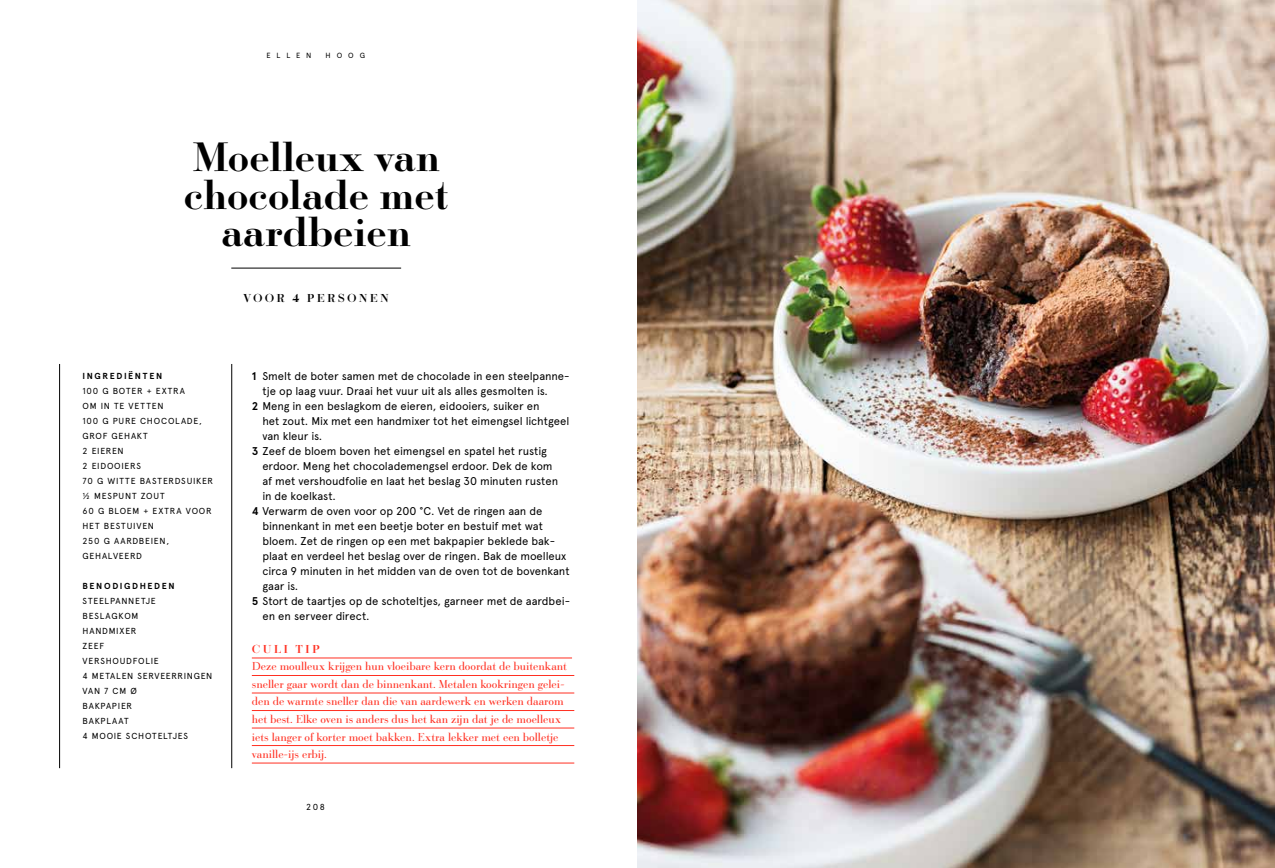
<style>
.page{position:relative;width:1275px;height:868px;background:#fff}
.page>*{position:absolute;margin:0;border:0;box-sizing:border-box;transform-origin:0 0}
.t1{font:500 40px/37.5px "Ratio Modern";color:#000;text-align:center}
.t2{font:11.25px "Apercu";letter-spacing:-.005em;color:#000}
.t3{font:11.25px/17.5px "Ratio Modern";color:#ff3022}
.t4{font:500 11.25px "Ratio Modern";letter-spacing:.2em;color:#000}
.t5{font:500 11.25px "Ratio Modern";letter-spacing:.2em;color:#ff3022}
.t6{font:8.75px/15px "Apercu";letter-spacing:.085em;color:#000}
.t7{font:700 8.75px "Apercu";letter-spacing:.185em;color:#000}
.t8{font:7.5px "Apercu";letter-spacing:.795em;color:#000}
.s1{font-weight:700}
</style>
<div class="page">
<hr style="left:231px;top:268px;width:170px;height:1px;background:#000">
<img style="left:637px;top:0;width:638px;height:867px">
<hr style="left:252px;top:657px;width:320px;height:1px;background:#ff3022">
<hr style="left:252px;top:675px;width:322px;height:1px;background:#ff3022">
<hr style="left:252px;top:692px;width:322px;height:1px;background:#ff3022">
<hr style="left:252px;top:710px;width:322px;height:1px;background:#ff3022">
<hr style="left:252px;top:727px;width:322px;height:1px;background:#ff3022">
<hr style="left:252px;top:745px;width:322px;height:1px;background:#ff3022">
<hr style="left:252px;top:762px;width:322px;height:1px;background:#ff3022">
<hr style="left:232px;top:364px;width:1px;height:404px;background:#000">
<hr style="left:59px;top:364px;width:1px;height:404px;background:#000">
<p class="t8" style="left:266px;top:51px;width:47px">ELLEN</p>
<p class="t8" style="left:326px;top:51px;width:41px">HOOG</p>
<h1 class="t1" style="left:184px;top:137px;width:266px">Moelleux van chocolade met aardbeien</h1>
<p class="t7" style="left:83px;top:370px;width:81px">INGREDIËNTEN</p>
<p class="t6" style="left:83px;top:383px;width:132px">100 G BOTER + EXTRA<br>OM IN TE VETTEN<br>100 G PURE CHOCOLADE,<br>GROF GEHAKT<br>2 EIEREN<br>2 EIDOOIERS<br>70 G WITTE BASTERDSUIKER ½ MESPUNT ZOUT<br>60 G BLOEM + EXTRA VOOR<br>HET BESTUIVEN<br>250 G AARDBEIEN,<br>GEHALVEERD</p>
<p class="t7" style="left:83px;top:580px;width:94px">BENODIGDHEDEN</p>
<p class="t6" style="left:83px;top:593px;width:131px">STEELPANNETJE<br>BESLAGKOM<br>HANDMIXER<br>ZEEF<br>VERSHOUDFOLIE<br>4 METALEN SERVEERRINGEN<br>VAN 7 CM Ø<br>BAKPAPIER<br>BAKPLAAT<br>4 MOOIE SCHOTELTJES</p>
<p class="t4" style="left:244px;top:290px;width:147px">VOOR 4 PERSONEN</p>
<p class="t2" style="left:252px;top:369px;width:319px"><span class="s1">1</span> Smelt de boter samen met de chocolade in een steelpanne-</p>
<p class="t2" style="left:262px;top:384px;width:287px">tje op laag vuur. Draai het vuur uit als alles gesmolten is.</p>
<p class="t2" style="left:252px;top:399px;width:289px"><span class="s1">2</span> Meng in een beslagkom de eieren, eidooiers, suiker en</p>
<p class="t2" style="left:262px;top:414px;width:308px">het zout. Mix met een handmixer tot het eimengsel lichtgeel</p>
<p class="t2" style="left:262px;top:429px;width:61px">van kleur is.</p>
<p class="t2" style="left:252px;top:444px;width:297px"><span class="s1">3</span> Zeef de bloem boven het eimengsel en spatel het rustig</p>
<p class="t2" style="left:262px;top:459px;width:292px">erdoor. Meng het chocolademengsel erdoor. Dek de kom</p>
<p class="t2" style="left:262px;top:474px;width:297px">af met vershoudfolie en laat het beslag 30 minuten rusten</p>
<p class="t2" style="left:262px;top:489px;width:75px">in de koelkast.</p>
<p class="t2" style="left:252px;top:504px;width:292px"><span class="s1">4</span> Verwarm de oven voor op 200 °C. Vet de ringen aan de</p>
<p class="t2" style="left:262px;top:519px;width:282px">binnenkant in met een beetje boter en bestuif met wat</p>
<p class="t2" style="left:262px;top:534px;width:294px">bloem. Zet de ringen op een met bakpapier beklede bak-</p>
<p class="t2" style="left:262px;top:549px;width:305px">plaat en verdeel het beslag over de ringen. Bak de moelleux</p>
<p class="t2" style="left:262px;top:564px;width:309px">circa 9 minuten in het midden van de oven tot de bovenkant</p>
<p class="t2" style="left:262px;top:579px;width:37px">gaar is.</p>
<p class="t2" style="left:252px;top:594px;width:320px"><span class="s1">5</span> Stort de taartjes op de schoteltjes, garneer met de aardbei-</p>
<p class="t2" style="left:262px;top:609px;width:109px">en en serveer direct.</p>
<p class="t5" style="left:252px;top:641px;width:69px">CULI TIP</p>
<p class="t3" style="left:252px;top:657px;width:317px">Deze moulleux krijgen hun vloeibare kern doordat de buitenkant sneller gaar wordt dan de binnenkant. Metalen kookringen gelei&shy;den de warmte sneller dan die van aardewerk en werken daarom het best. Elke oven is anders dus het kan zijn dat je de moelleux iets langer of korter moet bakken. Extra lekker met een bolletje vanille-ijs erbij.</p>
<p class="t6" style="left:306px;top:799px;width:20px">208</p>
</div>
